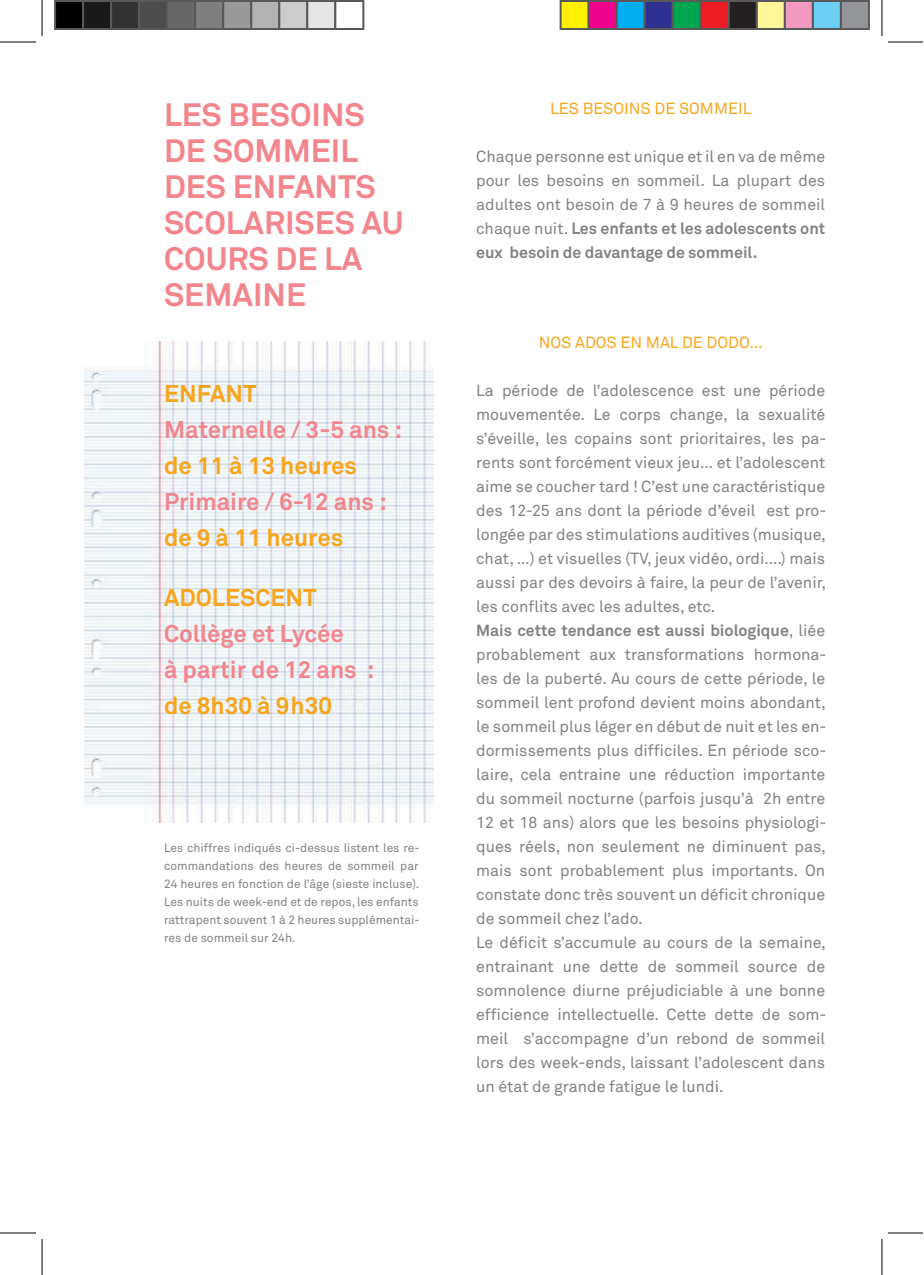
<style>
.page{position:relative;width:924px;height:1275px;background:#fff}
.page>*{position:absolute;margin:0;border:0;box-sizing:border-box;transform-origin:0 0}
.t1{font:700 32px/36px "Akkurat";color:#f3858d}
.t2{font:700 24px/36px "Akkurat";color:#f3858d}
.t3{font:700 24px "Akkurat";color:#f9a51b}
.t4{font:16px/24px "Akkurat";color:#808285;text-align:justify}
.t5{font:16px "Akkurat";color:#f9a51b}
.t6{font:12px/18px "Akkurat";color:#808285;text-align:justify}
.s1{font-weight:700}
</style>
<div class="page">
<img style="left:85px;top:341px;width:348px;height:481px">
<hr style="left:0;top:42px;width:36px;height:1px;background:#000">
<hr style="left:887px;top:42px;width:35px;height:1px;background:#000">
<hr style="left:0;top:1232px;width:36px;height:1px;background:#000">
<hr style="left:887px;top:1232px;width:35px;height:1px;background:#000">
<hr style="left:42px;top:1px;width:1px;height:35px;background:#000">
<hr style="left:42px;top:1239px;width:1px;height:36px;background:#000">
<hr style="left:881px;top:1px;width:1px;height:35px;background:#000">
<hr style="left:881px;top:1239px;width:1px;height:36px;background:#000">
<div style="left:55px;top:1px;width:28px;height:28px;background:#000"></div>
<div style="left:54px;top:1px;width:30px;height:29px;border:2px solid #595959"></div>
<div style="left:83px;top:1px;width:28px;height:28px;background:#191919"></div>
<div style="left:82px;top:1px;width:30px;height:29px;border:2px solid #595959"></div>
<div style="left:111px;top:1px;width:28px;height:28px;background:#333"></div>
<div style="left:110px;top:1px;width:30px;height:29px;border:2px solid #595959"></div>
<div style="left:139px;top:1px;width:28px;height:28px;background:#4c4c4c"></div>
<div style="left:138px;top:1px;width:30px;height:29px;border:2px solid #595959"></div>
<div style="left:167px;top:1px;width:28px;height:28px;background:#666"></div>
<div style="left:166px;top:1px;width:30px;height:29px;border:2px solid #595959"></div>
<div style="left:195px;top:1px;width:28px;height:28px;background:#7f7f7f"></div>
<div style="left:194px;top:1px;width:30px;height:29px;border:2px solid #595959"></div>
<div style="left:223px;top:1px;width:28px;height:28px;background:#999"></div>
<div style="left:222px;top:1px;width:30px;height:29px;border:2px solid #595959"></div>
<div style="left:251px;top:1px;width:28px;height:28px;background:#b2b2b2"></div>
<div style="left:250px;top:1px;width:30px;height:29px;border:2px solid #595959"></div>
<div style="left:279px;top:1px;width:28px;height:28px;background:#ccc"></div>
<div style="left:278px;top:1px;width:30px;height:29px;border:2px solid #595959"></div>
<div style="left:307px;top:1px;width:28px;height:28px;background:#e5e5e5"></div>
<div style="left:306px;top:1px;width:30px;height:29px;border:2px solid #595959"></div>
<div style="left:334px;top:1px;width:30px;height:29px;border:2px solid #595959"></div>
<div style="left:560px;top:1px;width:28px;height:28px;background:#fff101"></div>
<div style="left:559px;top:1px;width:30px;height:29px;border:2px solid #595959"></div>
<div style="left:588px;top:1px;width:28px;height:28px;background:#ed028c"></div>
<div style="left:587px;top:1px;width:30px;height:29px;border:2px solid #595959"></div>
<div style="left:616px;top:1px;width:28px;height:28px;background:#00aeef"></div>
<div style="left:615px;top:1px;width:30px;height:29px;border:2px solid #595959"></div>
<div style="left:644px;top:1px;width:28px;height:28px;background:#2e3092"></div>
<div style="left:643px;top:1px;width:30px;height:29px;border:2px solid #595959"></div>
<div style="left:672px;top:1px;width:28px;height:28px;background:#00a54f"></div>
<div style="left:671px;top:1px;width:30px;height:29px;border:2px solid #595959"></div>
<div style="left:700px;top:1px;width:28px;height:28px;background:#ee1d23"></div>
<div style="left:699px;top:1px;width:30px;height:29px;border:2px solid #595959"></div>
<div style="left:728px;top:1px;width:28px;height:28px;background:#231f20"></div>
<div style="left:727px;top:1px;width:30px;height:29px;border:2px solid #595959"></div>
<div style="left:756px;top:1px;width:28px;height:28px;background:#fff79a"></div>
<div style="left:755px;top:1px;width:30px;height:29px;border:2px solid #595959"></div>
<div style="left:784px;top:1px;width:28px;height:28px;background:#f499c2"></div>
<div style="left:783px;top:1px;width:30px;height:29px;border:2px solid #595959"></div>
<div style="left:812px;top:1px;width:28px;height:28px;background:#6bcff6"></div>
<div style="left:811px;top:1px;width:30px;height:29px;border:2px solid #595959"></div>
<div style="left:840px;top:1px;width:28px;height:28px;background:#939598"></div>
<div style="left:839px;top:1px;width:30px;height:29px;border:2px solid #595959"></div>
<h1 class="t1" style="left:164px;top:97px;width:241px">LES BESOINS<br>DE SOMMEIL<br>DES ENFANTS<br>SCOLARISES AU<br>COURS DE LA<br>SEMAINE</h1>
<h2 class="t3" style="left:164px;top:378px;width:94px">ENFANT</h2>
<h2 class="t2" style="left:164px;top:412px;width:239px">Maternelle / 3-5 ans :</h2>
<h2 class="t3" style="left:164px;top:450px;width:194px">de 11 à 13 heures</h2>
<h2 class="t2" style="left:164px;top:484px;width:224px">Primaire / 6-12 ans :</h2>
<h2 class="t3" style="left:164px;top:522px;width:181px">de 9 à 11 heures</h2>
<h2 class="t3" style="left:164px;top:582px;width:154px">ADOLESCENT</h2>
<h2 class="t2" style="left:164px;top:616px;width:212px">Collège et Lycée<br>à partir de 12 ans :</h2>
<h2 class="t3" style="left:164px;top:690px;width:169px">de 8h30 à 9h30</h2>
<p class="t6" style="left:164px;top:839px;width:257px">Les chiffres indiqués ci-dessus listent les re&shy;commandations des heures de sommeil par 24 heures en fonction de l’âge (sieste incluse).<br>Les nuits de week-end et de repos, les enfants rattrapent souvent 1 à 2 heures supplémentai&shy;res de sommeil sur 24h.</p>
<p class="t5" style="left:550px;top:99px;width:203px">LES BESOINS DE SOMMEIL</p>
<p class="t4" style="left:476px;top:145px;width:350px">Chaque personne est unique et il en va de même pour les besoins en sommeil. La plupart des adultes ont besoin de 7 à 9 heures de sommeil chaque nuit. <span class="s1">Les enfants et les adolescents ont eux besoin de davantage de sommeil.</span></p>
<p class="t5" style="left:538px;top:333px;width:225px">NOS ADOS EN MAL DE DODO…</p>
<p class="t4" style="left:476px;top:379px;width:352px;text-align:left">La période de l’adolescence est une période mouvementée. Le corps change, la sexualité s’éveille, les copains sont prioritaires, les pa&shy;rents sont forcément vieux jeu… et l’adolescent aime se coucher tard ! C’est une caractéristique des 12-25 ans dont la période d’éveil est pro&shy;longée par des stimulations auditives (musique, chat, …) et visuelles (TV, jeux vidéo, ordi….) mais aussi par des devoirs à faire, la peur de l’avenir, les conflits avec les adultes, etc.<br><span class="s1">Mais cette tendance est aussi biologique</span>, liée probablement aux transformations hormona&shy;les de la puberté. Au cours de cette période, le sommeil lent profond devient moins abondant, le sommeil plus léger en début de nuit et les en&shy;dormissements plus difficiles. En période sco&shy;laire, cela entraine une réduction importante du sommeil nocturne (parfois jusqu’à 2h entre 12 et 18 ans) alors que les besoins physiologi&shy;ques réels, non seulement ne diminuent pas, mais sont probablement plus importants. On constate donc très souvent un déficit chronique de sommeil chez l’ado.<br>Le déficit s’accumule au cours de la semaine, entrainant une dette de sommeil source de somnolence diurne préjudiciable à une bonne efficience intellectuelle. Cette dette de som&shy;meil s’accompagne d’un rebond de sommeil lors des week-ends, laissant l’adolescent dans un état de grande fatigue le lundi.</p>
</div>
